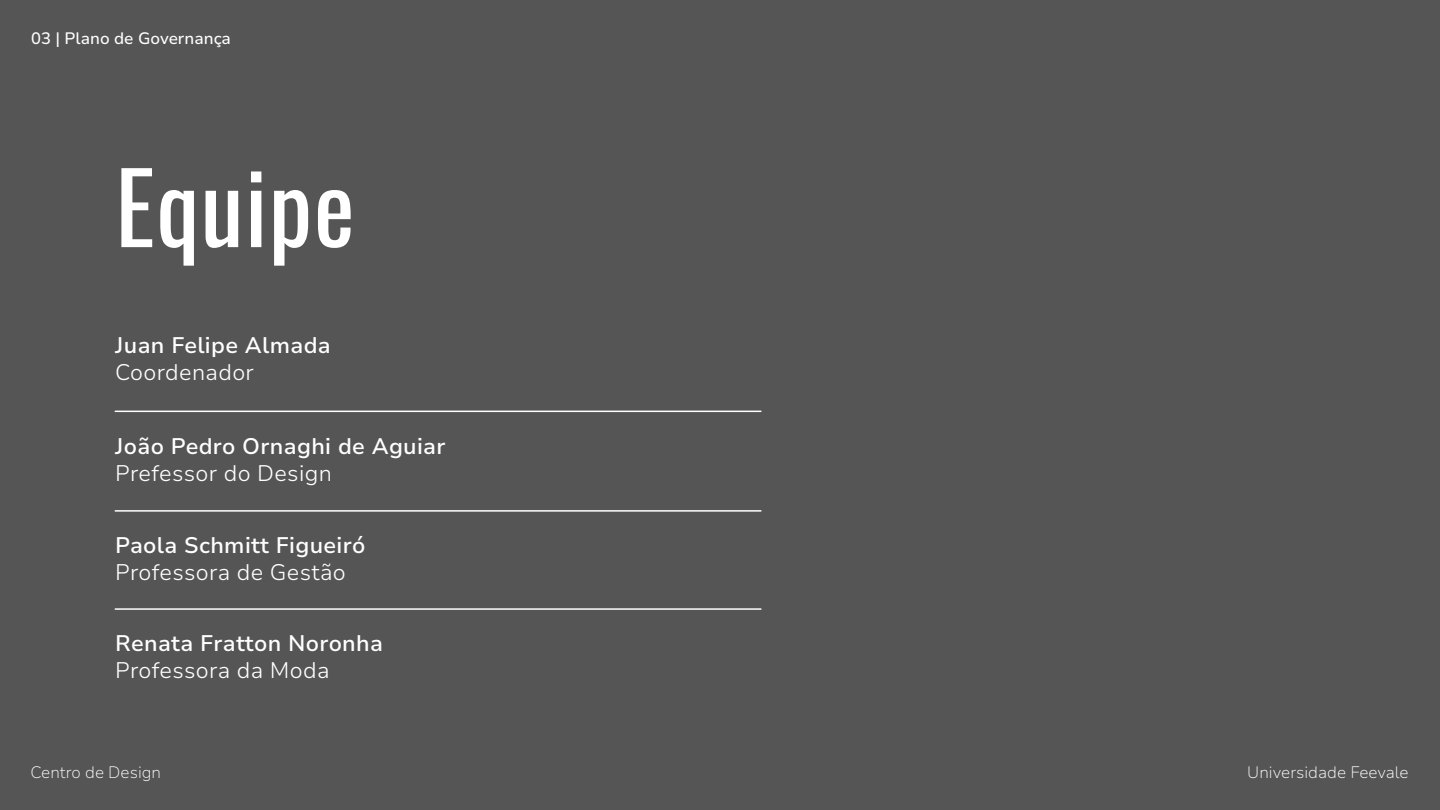
<style>
.page{position:relative;width:1440px;height:810px;background:#555}
.page>*{position:absolute;margin:0;border:0;box-sizing:border-box;transform-origin:0 0}
.t1{font:97.5px "Oswald";letter-spacing:.015em;color:#fff}
.t2{font:600 22.5px "Nunito Sans 10 pt";letter-spacing:.015em;color:#fff}
.t3{font:300 22.5px "Nunito Sans 10 pt";letter-spacing:.015em;color:#fff}
.t4{font:200 16.5px "Nunito Sans 10 pt";color:#fff}
.t5{font:500 16.5px "Nunito Sans 10 pt";color:#fff}
</style>
<div class="page">
<hr style="left:115px;top:411px;width:646px;height:1px;background:#fff">
<hr style="left:115px;top:510px;width:646px;height:2px;background:#fff">
<hr style="left:115px;top:608px;width:646px;height:2px;background:#fff">
<p class="t5" style="left:31px;top:27px;width:201px">03 | Plano de Governança</p>
<h1 class="t1" style="left:115px;top:121px;width:241px">Equipe</h1>
<p class="t2" style="left:115px;top:330px;width:217px">Juan Felipe Almada</p>
<p class="t3" style="left:115px;top:357px;width:140px">Coordenador</p>
<p class="t2" style="left:115px;top:430px;width:332px">João Pedro Ornaghi de Aguiar</p>
<p class="t3" style="left:115px;top:457px;width:218px">Prefessor do Design</p>
<p class="t2" style="left:115px;top:530px;width:252px">Paola Schmitt Figueiró</p>
<p class="t3" style="left:115px;top:557px;width:232px">Professora de Gestão</p>
<p class="t2" style="left:115px;top:628px;width:269px">Renata Fratton Noronha</p>
<p class="t3" style="left:115px;top:655px;width:216px">Professora da Moda</p>
<p class="t4" style="left:31px;top:761px;width:132px">Centro de Design</p>
<p class="t4" style="left:1247px;top:761px;width:163px">Universidade Feevale</p>
</div>
